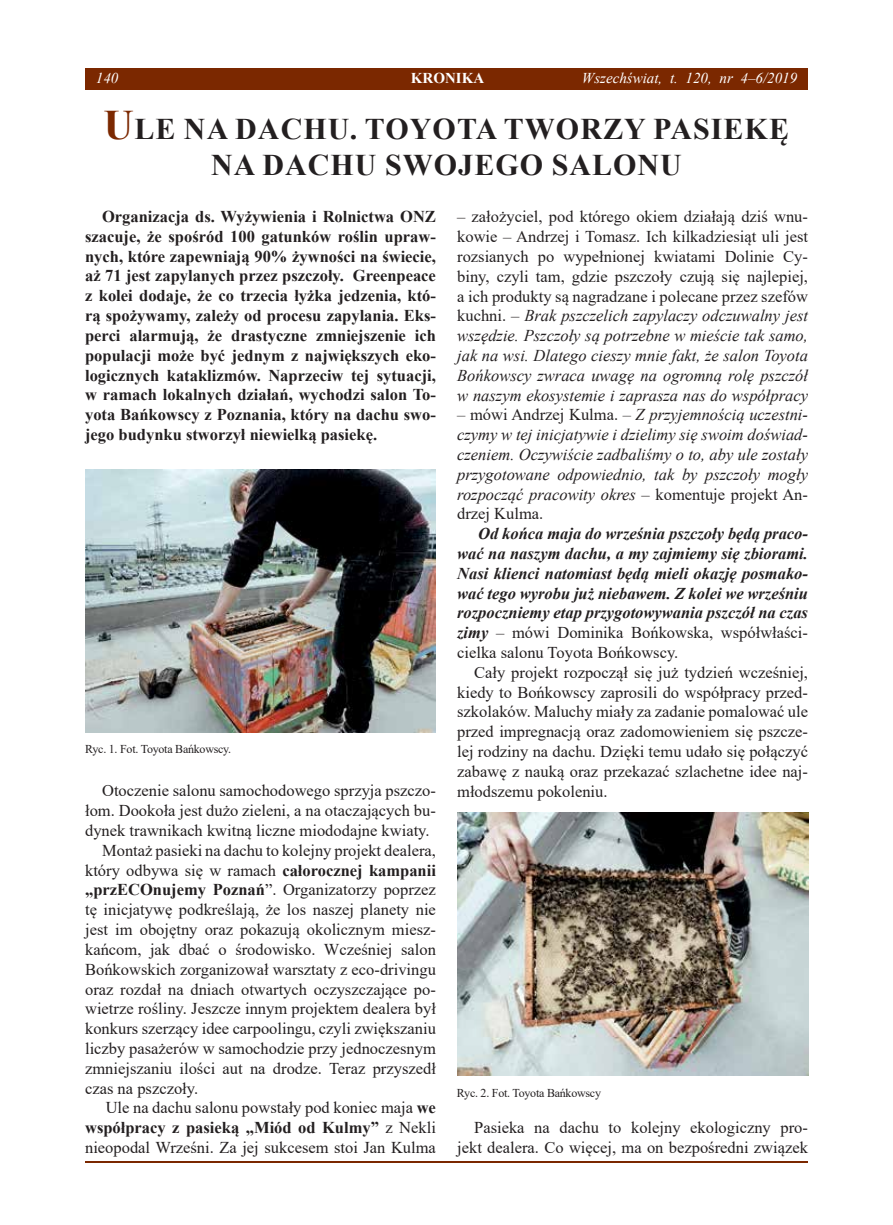
<style>
.page{position:relative;width:893px;height:1225px;background:#fff}
.page>*{position:absolute;margin:0;border:0;box-sizing:border-box;transform-origin:0 0}
.t1{font:700 30px/36px "Times New Roman";letter-spacing:.035em;color:#231f20;text-align:center}
.t2{font:16.5px/19.8px "Times New Roman";color:#231f20;text-align:justify}
.t3{font:700 16.5px/19.8px "Times New Roman";color:#231f20;text-align:justify}
.t4{font:italic 700 16.5px/19.8px "Times New Roman";color:#231f20;text-align:justify}
.t5{font:italic 16.5px/19.8px "Times New Roman";color:#231f20;text-align:justify}
.t6{font:italic 15px "Times New Roman";color:#fff}
.t7{font:700 15px "Times New Roman";color:#fff}
.t8{font:12px "Times New Roman";letter-spacing:-.02em;color:#231f20}
.s1{font-style:normal}
.s2{font-size:42px;color:#7b2800}
.s3{font-weight:700}
.s4{font-weight:400}
.s5{font-style:italic}
.s6{font-weight:400;font-style:normal}
</style>
<div class="page">
<div style="left:85px;top:68px;width:723px;height:21px;background:#7b2800"></div>
<hr style="left:85px;top:1161px;width:723px;height:1px;background:#7b2800">
<img style="left:457px;top:812px;width:351px;height:263px">
<img style="left:85px;top:469px;width:351px;height:263px">
<p class="t6" style="left:96px;top:68px;width:24px">140</p>
<p class="t7" style="left:411px;top:67px;width:75px">KRONIKA</p>
<p class="t6" style="left:582px;top:68px;width:217px">Wszechświat, t. 120, nr 4<span class="s1">–</span>6/2019</p>
<h1 class="t1" style="left:103px;top:110px;width:687px"><span class="s2">U</span>LE NA DACHU. TOYOTA TWORZY PASIEKĘ<br>NA DACHU SWOJEGO SALONU</h1>
<p class="t3" style="left:85px;top:206px;width:352px;text-indent:17px">Organizacja ds. Wyżywienia i Rolnictwa ONZ szacuje, że spośród 100 gatunków roślin upraw&shy;nych, które zapewniają 90% żywności na świecie, aż 71 jest zapylanych przez pszczoły. Greenpeace z kolei dodaje, że co trzecia łyżka jedzenia, któ&shy;rą spożywamy, zależy od procesu zapylania. Eks&shy;perci alarmują, że drastyczne zmniejszenie ich populacji może być jednym z największych eko&shy;logicznych kataklizmów. Naprzeciw tej sytuacji, w ramach lokalnych działań, wychodzi salon To&shy;yota Bańkowscy z Poznania, który na dachu swo&shy;jego budynku stworzył niewielką pasiekę.</p>
<p class="t8" style="left:85px;top:741px;width:148px">Ryc. 1. Fot. Toyota Bańkowscy.</p>
<p class="t2" style="left:102px;top:780px;width:335px">Otoczenie salonu samochodowego sprzyja pszczo-</p>
<p class="t2" style="left:85px;top:800px;width:352px">łom. Dookoła jest dużo zieleni, a na otaczających bu-</p>
<p class="t2" style="left:85px;top:820px;width:346px">dynek trawnikach kwitną liczne miododajne kwiaty.</p>
<p class="t2" style="left:102px;top:840px;width:335px">Montaż pasieki na dachu to kolejny projekt dealera,</p>
<p class="t2" style="left:85px;top:859px;width:352px">który odbywa się w ramach <span class="s3">całorocznej kampanii</span></p>
<p class="t2" style="left:85px;top:879px;width:352px"><span class="s3">„przECOnujemy Poznań</span>”. Organizatorzy poprzez</p>
<p class="t2" style="left:85px;top:899px;width:352px">tę inicjatywę podkreślają, że los naszej planety nie</p>
<p class="t2" style="left:85px;top:919px;width:352px">jest im obojętny oraz pokazują okolicznym miesz-</p>
<p class="t2" style="left:85px;top:939px;width:352px">kańcom, jak dbać o środowisko. Wcześniej salon</p>
<p class="t2" style="left:85px;top:958px;width:352px">Bońkowskich zorganizował warsztaty z eco-drivingu</p>
<p class="t2" style="left:85px;top:978px;width:352px">oraz rozdał na dniach otwartych oczyszczające po-</p>
<p class="t2" style="left:85px;top:998px;width:352px">wietrze rośliny. Jeszcze innym projektem dealera był</p>
<p class="t2" style="left:85px;top:1018px;width:352px">konkurs szerzący idee carpoolingu, czyli zwiększaniu</p>
<p class="t2" style="left:85px;top:1038px;width:352px">liczby pasażerów w samochodzie przy jednoczesnym</p>
<p class="t2" style="left:85px;top:1057px;width:352px">zmniejszaniu ilości aut na drodze. Teraz przyszedł</p>
<p class="t2" style="left:85px;top:1077px;width:114px">czas na pszczoły.</p>
<p class="t2" style="left:106px;top:1097px;width:332px">Ule na dachu salonu powstały pod koniec maja <span class="s3">we</span></p>
<p class="t3" style="left:85px;top:1117px;width:352px">współpracy z pasieką „Miód od Kulmy” <span class="s4">z Nekli</span></p>
<p class="t2" style="left:85px;top:1137px;width:352px">nieopodal Wrześni. Za jej sukcesem stoi Jan Kulma</p>
<p class="t2" style="left:457px;top:206px;width:352px">– założyciel, pod którego okiem działają dziś wnu&shy;kowie – Andrzej i Tomasz. Ich kilkadziesiąt uli jest rozsianych po wypełnionej kwiatami Dolinie Cy&shy;biny, czyli tam, gdzie pszczoły czują się najlepiej, a ich produkty są nagradzane i polecane przez szefów kuchni. – <span class="s5">Brak pszczelich zapylaczy odczuwalny jest wszędzie. Pszczoły są potrzebne w mieście tak samo, jak na wsi. Dlatego cieszy mnie fakt, że salon Toyota Bońkowscy zwraca uwagę na ogromną rolę pszczół w naszym ekosystemie i zaprasza nas do współpracy</span></p>
<p class="t5" style="left:457px;top:404px;width:352px">– <span class="s1">mówi Andrzej Kulma.</span> – Z przyjemnością uczestni&shy;czymy w tej inicjatywie i dzielimy się swoim doświad&shy;czeniem. Oczywiście zadbaliśmy o to, aby ule zostały przygotowane odpowiednio, tak by pszczoły mogły rozpocząć pracowity okres <span class="s1">– komentuje projekt An&shy;drzej Kulma.</span></p>
<p class="t4" style="left:457px;top:523px;width:352px;text-indent:21px">Od końca maja do września pszczoły będą praco&shy;wać na naszym dachu, a my zajmiemy się zbiorami.<br>Nasi klienci natomiast będą mieli okazję posmako&shy;wać tego wyrobu już niebawem. Z kolei we wrześniu rozpoczniemy etap przygotowywania pszczół na czas zimy <span class="s6">– mówi Dominika Bońkowska, współwłaści&shy;cielka salonu Toyota Bońkowscy.</span></p>
<p class="t2" style="left:457px;top:662px;width:352px;text-indent:17px">Cały projekt rozpoczął się już tydzień wcześniej, kiedy to Bońkowscy zaprosili do współpracy przed&shy;szkolaków. Maluchy miały za zadanie pomalować ule przed impregnacją oraz zadomowieniem się pszcze&shy;lej rodziny na dachu. Dzięki temu udało się połączyć zabawę z nauką oraz przekazać szlachetne idee naj&shy;młodszemu pokoleniu.</p>
<p class="t8" style="left:457px;top:1084px;width:146px">Ryc. 2. Fot. Toyota Bańkowscy</p>
<p class="t2" style="left:457px;top:1117px;width:352px;text-align:right">Pasieka na dachu to kolejny ekologiczny pro&shy;jekt dealera. Co więcej, ma on bezpośredni związek</p>
</div>
